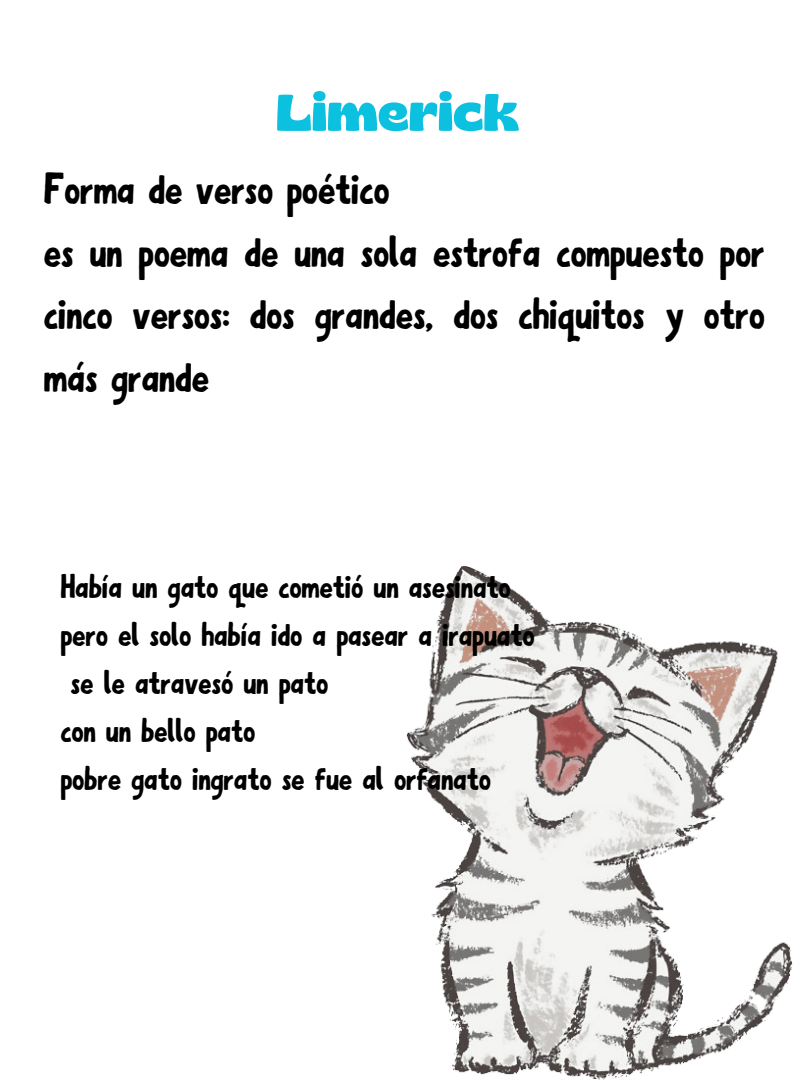
<style>
.page{position:relative;width:810px;height:1080px;background:#fff}
.page>*{position:absolute;margin:0;border:0;box-sizing:border-box;transform-origin:0 0}
.t1{font:700 51.25px "Gliker";color:#0cc0df}
.t2{font:44.81px/62.6px "Boldoa Mat";color:#000}
.t3{font:34.25px "Boldoa Mat";color:#000}
</style>
<div class="page">
<img style="left:406px;top:566px;width:387px;height:514px">
<h2 class="t1" style="left:276px;top:79px;width:245px">Limerick</h2>
<p class="t2" style="left:45px;top:157px;width:722px">Forma de verso poético<br>es un poema de una sola estrofa compuesto por cinco versos: dos grandes, dos chiquitos y otro más grande</p>
<p class="t3" style="left:61px;top:564px;width:452px">Había un gato que cometió un asesinato</p>
<p class="t3" style="left:61px;top:612px;width:476px">pero el solo había ido a pasear a irapuato</p>
<p class="t3" style="left:71px;top:660px;width:259px">se le atravesó un pato</p>
<p class="t3" style="left:61px;top:708px;width:196px">con un bello pato</p>
<p class="t3" style="left:61px;top:755px;width:432px">pobre gato ingrato se fue al orfanato</p>
</div>
